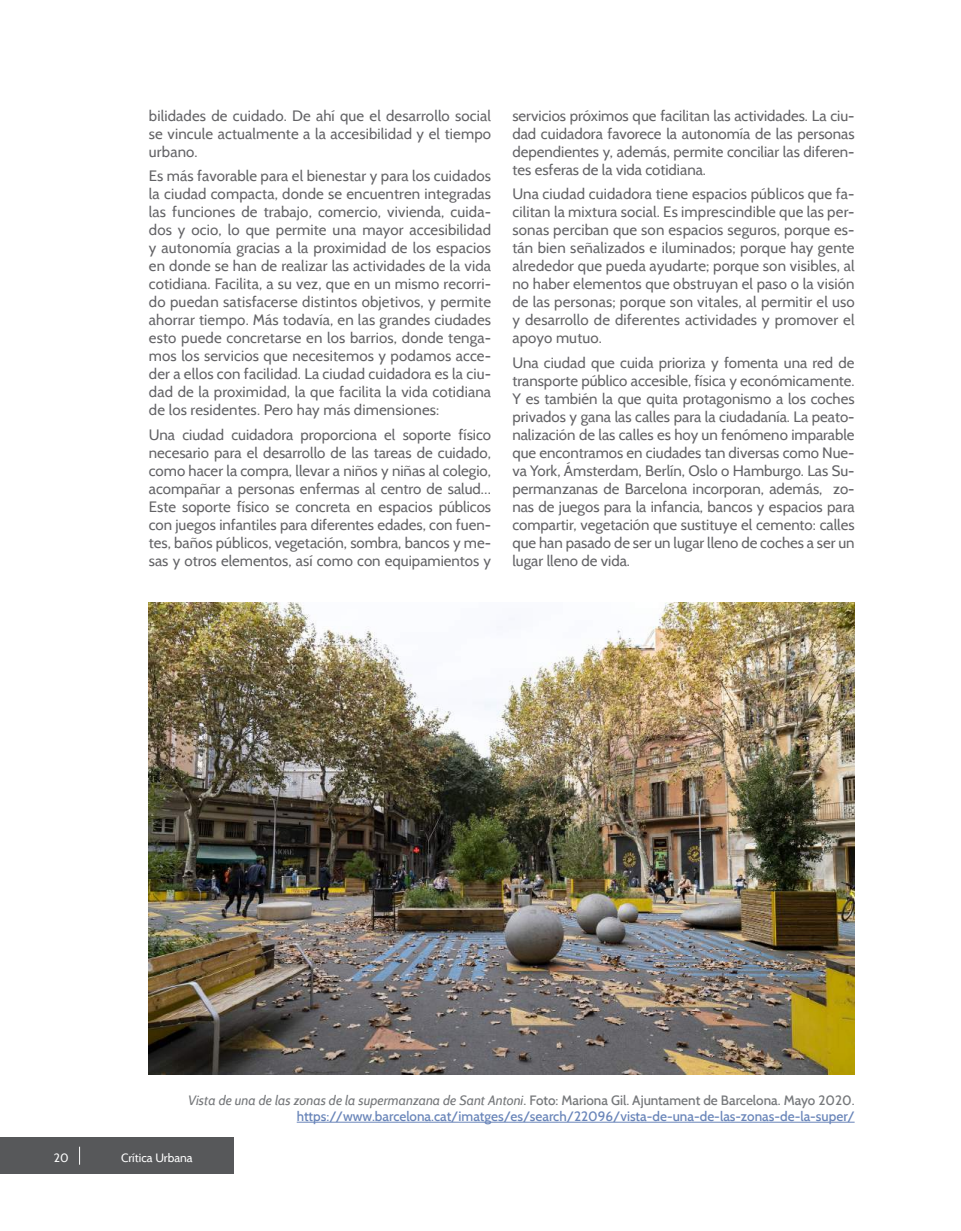
<style>
.page{position:relative;width:961px;height:1231px;background:#fff}
.page>*{position:absolute;margin:0;border:0;box-sizing:border-box;transform-origin:0 0}
.t1{font:15px/18px "Cabin";color:#636366;text-align:justify}
.t2{font:500 13.5px/16.5px "Cabin";color:#6985b9;text-align:right}
.t3{font:12px "Cabin";color:#fff}
.s1{font-weight:400;font-style:italic;color:#76787b}
.s2{color:#76787b}
</style>
<div class="page">
<div style="left:0;top:1137px;width:234px;height:36px;background:#57585a"></div>
<svg style="left:79px;top:1146px;width:1px;height:18px"></svg>
<img style="left:149px;top:602px;width:705px;height:472px">
<hr style="left:297px;top:1121px;width:557px;height:1px;background:#6985b9">
<p class="t1" style="left:149px;top:106px;width:344px">bilidades de cuidado. De ahí que el desarrollo social se vincule actualmente a la accesibilidad y el tiempo urbano.</p>
<p class="t1" style="left:149px;top:167px;width:344px">Es más favorable para el bienestar y para los cuidados la ciudad compacta, donde se encuentren integradas las funciones de trabajo, comercio, vivienda, cuida&shy;dos y ocio, lo que permite una mayor accesibilidad y autonomía gracias a la proximidad de los espacios en donde se han de realizar las actividades de la vida cotidiana. Facilita, a su vez, que en un mismo recorri&shy;do puedan satisfacerse distintos objetivos, y permite ahorrar tiempo. Más todavía, en las grandes ciudades esto puede concretarse en los barrios, donde tenga&shy;mos los servicios que necesitemos y podamos acce&shy;der a ellos con facilidad. La ciudad cuidadora es la ciu&shy;dad de la proximidad, la que facilita la vida cotidiana de los residentes. Pero hay más dimensiones:</p>
<p class="t1" style="left:149px;top:425px;width:344px">Una ciudad cuidadora proporciona el soporte físico necesario para el desarrollo de las tareas de cuidado, como hacer la compra, llevar a niños y niñas al colegio, acompañar a personas enfermas al centro de salud… Este soporte físico se concreta en espacios públicos con juegos infantiles para diferentes edades, con fuen&shy;tes, baños públicos, vegetación, sombra, bancos y me&shy;sas y otros elementos, así como con equipamientos y</p>
<p class="t1" style="left:512px;top:106px;width:344px">servicios próximos que facilitan las actividades. La ciu&shy;dad cuidadora favorece la autonomía de las personas dependientes y, además, permite conciliar las diferen&shy;tes esferas de la vida cotidiana.</p>
<p class="t1" style="left:512px;top:185px;width:344px">Una ciudad cuidadora tiene espacios públicos que fa&shy;cilitan la mixtura social. Es imprescindible que las per&shy;sonas perciban que son espacios seguros, porque es&shy;tán bien señalizados e iluminados; porque hay gente alrededor que pueda ayudarte; porque son visibles, al no haber elementos que obstruyan el paso o la visión de las personas; porque son vitales, al permitir el uso y desarrollo de diferentes actividades y promover el apoyo mutuo.</p>
<p class="t1" style="left:512px;top:353px;width:344px">Una ciudad que cuida prioriza y fomenta una red de transporte público accesible, física y económicamente.<br>Y es también la que quita protagonismo a los coches privados y gana las calles para la ciudadanía. La peato&shy;nalización de las calles es hoy un fenómeno imparable que encontramos en ciudades tan diversas como Nue&shy;va York, Ámsterdam, Berlín, Oslo o Hamburgo. Las Su&shy;permanzanas de Barcelona incorporan, además, zo&shy;nas de juegos para la infancia, bancos y espacios para compartir, vegetación que sustituye el cemento: calles que han pasado de ser un lugar lleno de coches a ser un lugar lleno de vida.</p>
<p class="t2" style="left:188px;top:1091px;width:668px"><span class="s1">Vista de una de las zonas de la supermanzana de Sant Antoni</span><span class="s2">. Foto: Mariona Gil. Ajuntament de Barcelona. Mayo 2020. </span>https://www.barcelona.cat/imatges/es/search/22096/vista-de-una-de-las-zonas-de-la-super/</p>
<p class="t3" style="left:54px;top:1149px;width:16px">20</p>
<p class="t3" style="left:121px;top:1149px;width:73px">Crítica Urbana</p>
</div>
